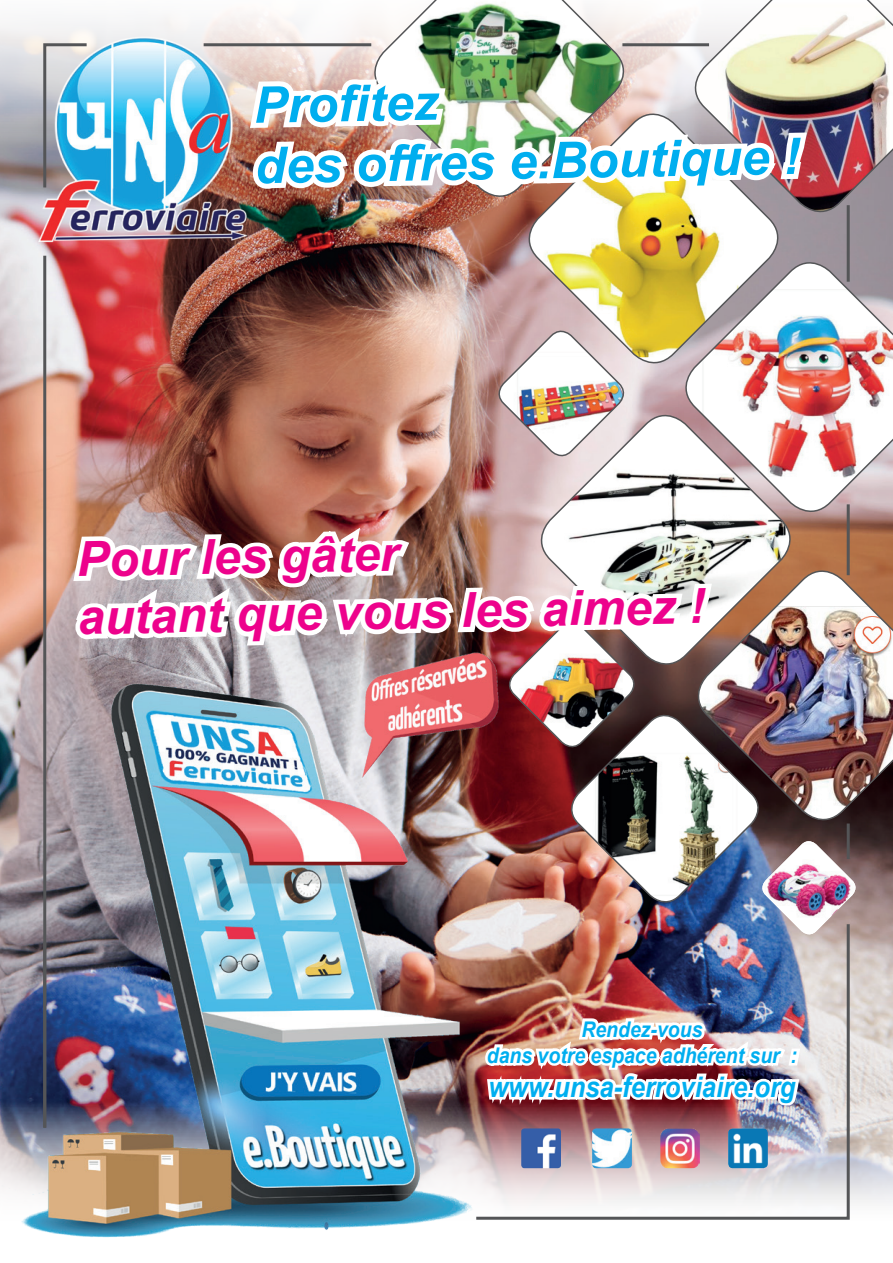
<style>
.page{position:relative;width:893px;height:1263px;background:#fff}
.page>*{position:absolute;margin:0;border:0;box-sizing:border-box;transform-origin:0 0}
.t1{font:italic 700 50.4px/60.4px "Arial";color:#00aeef}
.t2{font:italic 700 48.3px/57.9px "Arial";color:#ed028c}
.t3{font:italic 700 28.35px "Arial";color:#00aeef;scale:.9 1}
.t4{font:italic 700 21.6px/26px "Arial";color:#00aeef;text-align:center;scale:.9 1}
</style>
<div class="page">
<img style="left:0;top:13px;width:893px;height:1190px">
<img style="left:36px;top:35px;width:212px;height:211px">
<hr style="left:204px;top:43px;width:167px;height:3px;background:#545557">
<hr style="left:622px;top:43px;width:87px;height:3px;background:#545557">
<hr style="left:847px;top:205px;width:3px;height:77px;background:#545557">
<img style="left:509px;top:938px;width:342px;height:282px">
<svg style="left:42px;top:42px;width:48px;height:148px;background:#8fb3c6"></svg>
<hr style="left:43px;top:256px;width:3px;height:872px;background:#545557">
<svg style="left:530px;top:404px;width:145px;height:114px"></svg>
<img style="left:675px;top:252px;width:218px;height:270px">
<img style="left:860px;top:560px;width:33px;height:271px">
<img style="left:494px;top:326px;width:83px;height:135px">
<img style="left:684px;top:0;width:209px;height:223px">
<img style="left:518px;top:103px;width:271px;height:271px">
<img style="left:364px;top:0;width:270px;height:207px">
<svg style="left:297px;top:210px;width:49px;height:308px;background:#7f493b"></svg>
<img style="left:346px;top:210px;width:53px;height:308px">
<img style="left:244px;top:65px;width:356px;height:145px">
<img style="left:577px;top:137px;width:53px;height:1083px">
<svg style="left:611px;top:120px;width:202px;height:76px"></svg>
<img style="left:67px;top:518px;width:793px;height:420px">
<img style="left:0;top:556px;width:509px;height:682px">
<img style="left:592px;top:1128px;width:40px;height:40px">
<img style="left:660px;top:1128px;width:40px;height:40px">
<img style="left:521px;top:1128px;width:40px;height:40px">
<img style="left:728px;top:1128px;width:40px;height:40px">
<img style="left:481px;top:1014px;width:323px;height:103px">
<h1 class="t1" style="left:253px;top:76px;width:547px;rotate:-1deg">Profi tez<br>des off res e.Boutique !</h1>
<h2 class="t2" style="left:76px;top:532px;width:629px;rotate:-1deg">Pour les gâter<br>autant que vous les aimez !</h2>
<p class="t4" style="left:487px;top:1017px;width:346px">Rendez-vous<br>dans votre espace adhérent sur :</p>
<h3 class="t3" style="left:488px;top:1068px;width:343px">www.unsa-ferroviaire.org</h3>
</div>
